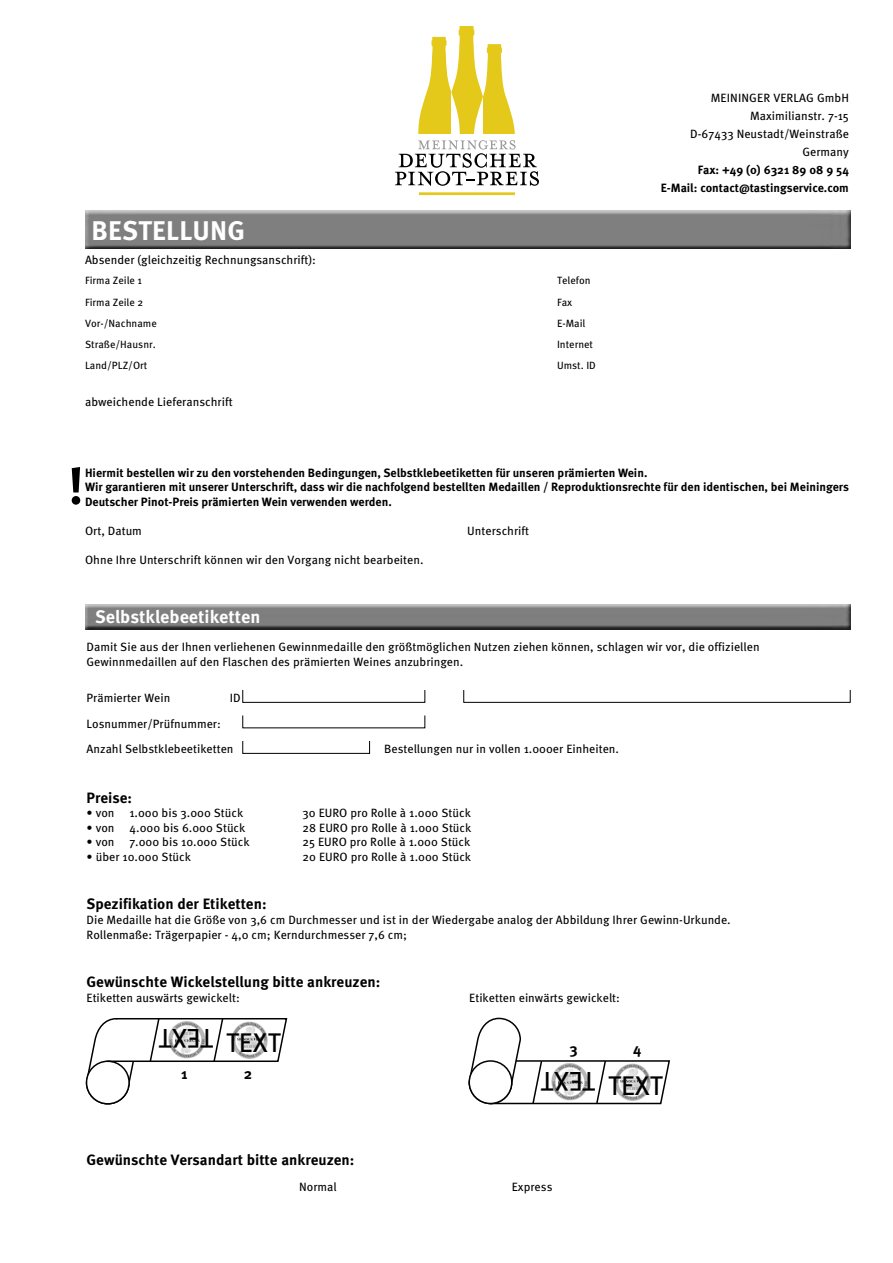
<style>
.page{position:relative;width:893px;height:1263px;background:#fff}
.page>*{position:absolute;margin:0;border:0;box-sizing:border-box;transform-origin:0 0}
.t1{font:700 52.2px "Meta OT";color:#000}
.t2{font:27px "Meta OT";color:#000}
.t3{font:700 27px "Meta OT";letter-spacing:.01em;color:#fff}
.t4{font:700 18px "Meta OT";color:#fff}
.t5{font:700 15px "Meta OT";color:#000}
.t6{font:12px/18px "Meta OT";color:#000}
.t7{font:700 12px/14.4px "Meta OT";color:#000}
.t8{font:10.5px "Meta OT";color:#000}
</style>
<div class="page">
<div style="left:82px;top:208px;width:773px;height:43px;background:#000;opacity:.75"></div>
<div style="left:82px;top:601px;width:773px;height:29px;background:#000;opacity:.75"></div>
<div style="left:463px;top:690px;width:388px;height:13px;border:1px solid #000"></div>
<div style="left:242px;top:690px;width:183px;height:13px;border:1px solid #000"></div>
<div style="left:242px;top:741px;width:128px;height:13px;border:1px solid #000"></div>
<svg style="left:85px;top:1018px;width:203px;height:87px"></svg>
<svg style="left:470px;top:1017px;width:200px;height:88px"></svg>
<div style="left:469px;top:1061px;width:43px;height:42px;background:#fff;border-radius:50%"></div>
<div style="left:468px;top:1060px;width:44px;height:44px;border:2px solid #000;border-radius:50%"></div>
<hr style="left:419px;top:192px;width:96px;height:3px;background:#e4c91a">
<svg style="left:418px;top:26px;width:97px;height:108px"></svg>
<svg style="left:395px;top:140px;width:144px;height:46px"></svg>
<h2 class="t3" style="left:92px;top:214px;width:155px">BESTELLUNG</h2>
<p class="t6" style="left:85px;top:251px;width:232px">Absender (gleichzeitig Rechnungsanschrift):</p>
<p class="t8" style="left:85px;top:275px;width:59px">Firma Zeile 1</p>
<p class="t8" style="left:557px;top:275px;width:35px">Telefon</p>
<p class="t8" style="left:85px;top:296px;width:60px">Firma Zeile 2</p>
<p class="t8" style="left:557px;top:296px;width:17px">Fax</p>
<p class="t8" style="left:85px;top:317px;width:73px">Vor-/Nachname</p>
<p class="t8" style="left:557px;top:317px;width:30px">E-Mail</p>
<p class="t8" style="left:85px;top:339px;width:72px">Straße/Hausnr.</p>
<p class="t8" style="left:557px;top:339px;width:37px">Internet</p>
<p class="t8" style="left:85px;top:360px;width:64px">Land/PLZ/Ort</p>
<p class="t8" style="left:557px;top:360px;width:40px">Umst. ID</p>
<p class="t6" style="left:85px;top:393px;width:149px">abweichende Lieferanschrift</p>
<p class="t6" style="left:690px;top:89px;width:160px;text-align:right">MEININGER VERLAG GmbH<br>Maximilianstr. 7-15<br>D-67433 Neustadt/Weinstraße<br>Germany</p>
<p class="t7" style="left:661px;top:161px;width:190px;line-height:18px;text-align:right">Fax: +49 (0) 6321 89 08 9 54<br>E-Mail: contact@tastingservice.com</p>
<h1 class="t1" style="left:68px;top:455px;width:17px">!</h1>
<p class="t7" style="left:85px;top:466px;width:765px">Hiermit bestellen wir zu den vorstehenden Bedingungen, Selbstklebeetiketten für unseren prämierten Wein.<br>Wir garantieren mit unserer Unterschrift, dass wir die nachfolgend bestellten Medaillen / Reproduktionsrechte für den identischen, bei Meiningers<br>Deutscher Pinot-Preis prämierten Wein verwenden werden.</p>
<p class="t6" style="left:85px;top:522px;width:58px">Ort, Datum</p>
<p class="t6" style="left:467px;top:522px;width:63px">Unterschrift</p>
<p class="t6" style="left:85px;top:551px;width:340px">Ohne Ihre Unterschrift können wir den Vorgang nicht bearbeiten.</p>
<h3 class="t4" style="left:95px;top:606px;width:167px">Selbstklebeetiketten</h3>
<p class="t6" style="left:87px;top:640px;width:675px;line-height:15px">Damit Sie aus der Ihnen verliehenen Gewinnmedaille den größtmöglichen Nutzen ziehen können, schlagen wir vor, die offiziellen<br>Gewinnmedaillen auf den Flaschen des prämierten Weines anzubringen.</p>
<p class="t6" style="left:87px;top:689px;width:85px">Prämierter Wein</p>
<p class="t6" style="left:230px;top:689px;width:12px">ID</p>
<p class="t6" style="left:87px;top:711px;width:149px;line-height:25.5px">Losnummer/Prüfnummer:<br>Anzahl Selbstklebeetiketten</p>
<p class="t6" style="left:384px;top:740px;width:236px">Bestellungen nur in vollen 1.000er Einheiten.</p>
<p class="t5" style="left:87px;top:789px;width:47px">Preise:</p>
<p class="t6" style="left:87px;top:804px;width:158px">• von 1.000 bis 3.000 Stück</p>
<p class="t6" style="left:303px;top:804px;width:170px">30 EURO pro Rolle à 1.000 Stück</p>
<p class="t6" style="left:87px;top:819px;width:160px">• von 4.000 bis 6.000 Stück</p>
<p class="t6" style="left:303px;top:819px;width:170px">28 EURO pro Rolle à 1.000 Stück</p>
<p class="t6" style="left:87px;top:833px;width:165px">• von 7.000 bis 10.000 Stück</p>
<p class="t6" style="left:303px;top:833px;width:169px">25 EURO pro Rolle à 1.000 Stück</p>
<p class="t6" style="left:87px;top:848px;width:106px">• über 10.000 Stück</p>
<p class="t6" style="left:303px;top:848px;width:170px">20 EURO pro Rolle à 1.000 Stück</p>
<p class="t5" style="left:87px;top:894px;width:181px">Spezifikation der Etiketten:</p>
<p class="t6" style="left:87px;top:912px;width:646px;line-height:15px">Die Medaille hat die Größe von 3,6 cm Durchmesser und ist in der Wiedergabe analog der Abbildung Ihrer Gewinn-Urkunde.<br>Rollenmaße: Trägerpapier - 4,0 cm; Kerndurchmesser 7,6 cm;</p>
<p class="t5" style="left:87px;top:973px;width:295px">Gewünschte Wickelstellung bitte ankreuzen:</p>
<p class="t6" style="left:87px;top:989px;width:155px">Etiketten auswärts gewickelt:</p>
<p class="t6" style="left:469px;top:989px;width:152px">Etiketten einwärts gewickelt:</p>
<h2 class="t2" style="left:214px;top:1054px;width:56px;rotate:-180deg">TEXT</h2>
<h2 class="t2" style="left:226px;top:1027px;width:56px">TEXT</h2>
<p class="t5" style="left:181px;top:1064px;width:8px">1</p>
<p class="t5" style="left:244px;top:1064px;width:10px">2</p>
<p class="t5" style="left:569px;top:1040px;width:10px">3</p>
<p class="t5" style="left:633px;top:1040px;width:10px">4</p>
<h2 class="t2" style="left:596px;top:1097px;width:56px;rotate:-180deg">TEXT</h2>
<h2 class="t2" style="left:608px;top:1070px;width:56px">TEXT</h2>
<p class="t5" style="left:87px;top:1151px;width:269px">Gewünschte Versandart bitte ankreuzen:</p>
<p class="t6" style="left:299px;top:1178px;width:39px">Normal</p>
<p class="t6" style="left:512px;top:1178px;width:42px">Express</p>
</div>
